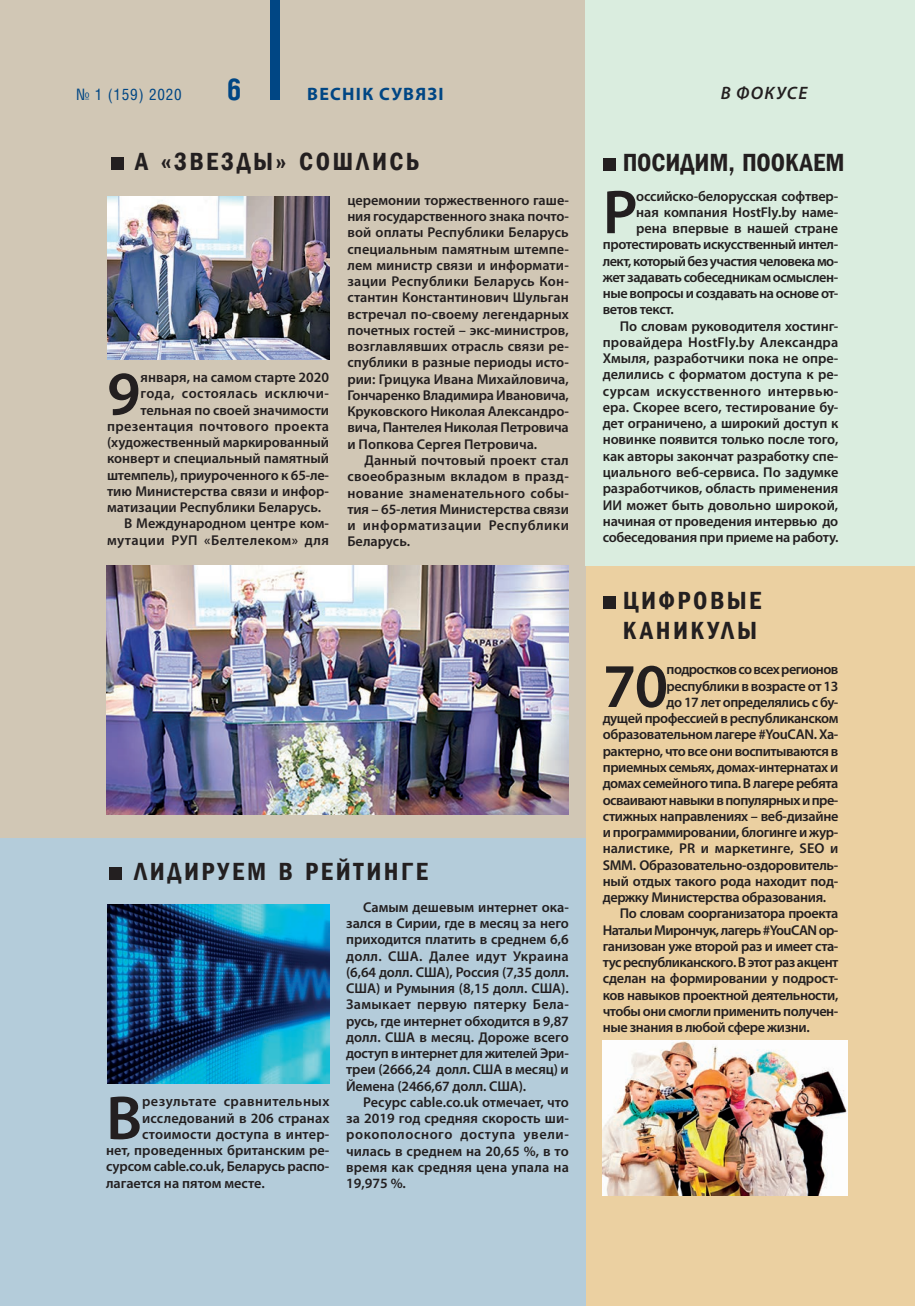
<style>
.page{position:relative;width:915px;height:1306px;background:#fff}
.page>*{position:absolute;margin:0;border:0;box-sizing:border-box;transform-origin:0 0}
._000_Text_OSNOV{font:600 62.4px "Myriad Pro";color:#231f20}
.t1{font:700 30px "Helios Cond C";color:#004684}
._300_Zagolovok_Big{font:600 condensed 25.5px/30px "Franklin Gothic";letter-spacing:.095em;color:#231f20}
._300_Zagolovok_Big-2{font:600 condensed 25.5px "Franklin Gothic";color:#231f20}
.t2{font:700 18px "Myriad Pro";letter-spacing:.07em;color:#004684}
.t3{font:italic 600 18px "Myriad Pro";letter-spacing:.07em;color:#231f20}
.t4{font:15.75px "Helios Cond C";letter-spacing:.05em;color:#004684}
._000_Text_OSNOV-2{font:600 14.25px/16.2px "Myriad Pro";letter-spacing:-.015em;color:#231f20;text-align:justify}
._000_Text_OSNOV-3{font:600 14.25px/16.2px "Myriad Pro";letter-spacing:.015em;color:#231f20;text-align:right}
._000_Text_OSNOV-4{font:600 14.25px "Myriad Pro";letter-spacing:.005em;color:#231f20}
._000_Text_OSNOV-5{font:600 14.25px "Myriad Pro";letter-spacing:-.04em;color:#231f20}
._000_Text_OSNOV-6{font:600 14.25px "Myriad Pro";letter-spacing:.035em;color:#231f20}
._000_Text_OSNOV-7{font:600 14.25px "Myriad Pro";letter-spacing:-.035em;color:#231f20}
._000_Text_OSNOV-8{font:600 14.25px "Myriad Pro";letter-spacing:.025em;color:#231f20}
._000_Text_OSNOV-9{font:600 14.25px "Myriad Pro";letter-spacing:.01em;color:#231f20}
</style>
<div class="page">
<div style="left:585px;top:566px;width:329px;height:739px;background:#ebd0a1"></div>
<div style="left:0;top:0;width:585px;height:838px;background:#d1c7b5"></div>
<div style="left:585px;top:0;width:329px;height:566px;background:#daeddf"></div>
<div style="left:111px;top:157px;width:12px;height:13px;background:#231f20"></div>
<img style="left:106px;top:566px;width:462px;height:249px">
<div style="left:602px;top:596px;width:13px;height:13px;background:#231f20"></div>
<div style="left:0;top:838px;width:585px;height:467px;background:#b4ccda"></div>
<div style="left:109px;top:867px;width:13px;height:13px;background:#231f20"></div>
<img style="left:107px;top:904px;width:222px;height:179px">
<div style="left:602px;top:158px;width:13px;height:13px;background:#231f20"></div>
<img style="left:602px;top:1040px;width:245px;height:155px">
<img style="left:107px;top:196px;width:222px;height:163px">
<div style="left:269px;top:0;width:10px;height:100px;background:#004684"></div>
<p class="t4" style="left:76px;top:85px;width:107px">№ 1 (159) 2020</p>
<p class="t1" style="left:227px;top:71px;width:16px">6</p>
<p class="t2" style="left:307px;top:82px;width:138px">ВЕСНIК СУВЯЗI</p>
<p class="t3" style="left:720px;top:82px;width:88px">В ФОКУСЕ</p>
<p class="_300_Zagolovok_Big" style="left:135px;top:146px;width:285px">А «ЗВЕЗДЫ» СОШЛИСЬ</p>
<p class="_000_Text_OSNOV" style="left:107px;top:354px;width:35px">9</p>
<p class="_000_Text_OSNOV-2" style="left:140px;top:369px;width:190px">января, на самом старте 2020</p>
<p class="_000_Text_OSNOV-6" style="left:140px;top:384px;width:190px">года, состоялась исключи-</p>
<p class="_000_Text_OSNOV-2" style="left:140px;top:401px;width:190px">тельная по своей значимости</p>
<p class="_000_Text_OSNOV-8" style="left:107px;top:417px;width:223px">презентация почтового проекта</p>
<p class="_000_Text_OSNOV-2" style="left:107px;top:434px;width:223px">(художественный маркированный</p>
<p class="_000_Text_OSNOV-2" style="left:107px;top:450px;width:223px">конверт и специальный памятный</p>
<p class="_000_Text_OSNOV-2" style="left:107px;top:466px;width:223px">штемпель), приуроченного к 65-ле-</p>
<p class="_000_Text_OSNOV-2" style="left:107px;top:482px;width:223px">тию Министерства связи и инфор-</p>
<p class="_000_Text_OSNOV-2" style="left:107px;top:499px;width:216px">матизации Республики Беларусь.</p>
<p class="_000_Text_OSNOV-3" style="left:107px;top:515px;width:223px">В Международном центре ком&shy;мутации РУП «Белтелеком» для</p>
<p class="_000_Text_OSNOV-2" style="left:347px;top:192px;width:223px">церемонии торжественного гаше&shy;ния государственного знака почто&shy;вой оплаты Республики Беларусь специальным памятным штемпе&shy;лем министр связи и информати&shy;зации Республики Беларусь Кон&shy;стантин Константинович Шульган встречал по-своему легендарных почетных гостей – экс-министров, возглавлявших отрасль связи ре&shy;спублики в разные периоды исто&shy;рии: Грицука Ивана Михайловича, Гончаренко Владимира Ивановича, Круковского Николая Александро&shy;вича, Пантелея Николая Петровича и Попкова Сергея Петровича.</p>
<p class="_000_Text_OSNOV-2" style="left:347px;top:452px;width:223px;text-indent:17px">Данный почтовый проект стал своеобразным вкладом в празд&shy;нование знаменательного собы&shy;тия – 65-летия Министерства связи и информатизации Республики Беларусь.</p>
<p class="_300_Zagolovok_Big" style="left:134px;top:856px;width:295px">ЛИДИРУЕМ В РЕЙТИНГЕ</p>
<p class="_000_Text_OSNOV" style="left:106px;top:1078px;width:37px">В</p>
<p class="_000_Text_OSNOV-6" style="left:142px;top:1092px;width:189px">результате сравнительных</p>
<p class="_000_Text_OSNOV-9" style="left:142px;top:1108px;width:189px">исследований в 206 странах</p>
<p class="_000_Text_OSNOV-3" style="left:142px;top:1125px;width:189px">стоимости доступа в интер-</p>
<p class="_000_Text_OSNOV-4" style="left:106px;top:1141px;width:225px">нет, проведенных британским ре-</p>
<p class="_000_Text_OSNOV-2" style="left:106px;top:1158px;width:225px">сурсом cable.co.uk, Беларусь распо-</p>
<p class="_000_Text_OSNOV-2" style="left:106px;top:1174px;width:160px">лагается на пятом месте.</p>
<p class="_000_Text_OSNOV-2" style="left:346px;top:898px;width:224px;text-indent:17px">Самым дешевым интернет ока&shy;зался в Сирии, где в месяц за него приходится платить в среднем 6,6 долл. США. Далее идут Украина (6,64 долл. США), Россия (7,35 долл.<br>США) и Румыния (8,15 долл. США).<br>Замыкает первую пятерку Бела&shy;русь, где интернет обходится в 9,87 долл. США в месяц. Дороже всего доступ в интернет для жителей Эри&shy;треи (2666,24 долл. США в месяц) и Йемена (2466,67 долл. США).</p>
<p class="_000_Text_OSNOV-2" style="left:346px;top:1093px;width:224px;text-indent:17px">Ресурс cable.co.uk отмечает, что за 2019 год средняя скорость ши&shy;рокополосного доступа увели&shy;чилась в среднем на 20,65 %, в то время как средняя цена упала на 19,975 %.</p>
<p class="_300_Zagolovok_Big-2" style="left:622px;top:145px;width:223px">ПОСИДИМ, ПООКАЕМ</p>
<p class="_000_Text_OSNOV" style="left:602px;top:172px;width:36px">Р</p>
<p class="_000_Text_OSNOV-2" style="left:636px;top:187px;width:204px">оссийско-белорусская софтвер-</p>
<p class="_000_Text_OSNOV-2" style="left:636px;top:204px;width:204px">ная компания HostFly.by наме-</p>
<p class="_000_Text_OSNOV-2" style="left:636px;top:220px;width:203px">рена впервые в нашей стране</p>
<p class="_000_Text_OSNOV-2" style="left:602px;top:236px;width:237px">протестировать искусственный интел-</p>
<p class="_000_Text_OSNOV-7" style="left:602px;top:252px;width:237px">лект, который без участия человека мо-</p>
<p class="_000_Text_OSNOV-2" style="left:602px;top:269px;width:237px">жет задавать собеседникам осмыслен-</p>
<p class="_000_Text_OSNOV-2" style="left:602px;top:285px;width:237px">ные вопросы и создавать на основе от-</p>
<p class="_000_Text_OSNOV-2" style="left:602px;top:301px;width:73px">ветов текст.</p>
<p class="_000_Text_OSNOV-2" style="left:602px;top:317px;width:237px;text-indent:17px">По словам руководителя хостинг&shy;провайдера HostFly.by Александра Хмыля, разработчики пока не опре&shy;делились с форматом доступа к ре&shy;сурсам искусственного интервью&shy;ера. Скорее всего, тестирование бу&shy;дет ограничено, а широкий доступ к новинке появится только после того, как авторы закончат разработку спе&shy;циального веб-сервиса. По задумке разработчиков, область применения ИИ может быть довольно широкой, начиная от проведения интервью до собеседования при приеме на работу.</p>
<p class="_300_Zagolovok_Big" style="left:622px;top:585px;width:140px">ЦИФРОВЫЕ<br>КАНИКУЛЫ</p>
<p class="_000_Text_OSNOV" style="left:602px;top:646px;width:67px">70</p>
<p class="_000_Text_OSNOV-5" style="left:666px;top:660px;width:173px">подростков со всех регионов</p>
<p class="_000_Text_OSNOV-2" style="left:666px;top:677px;width:173px">республики в возрасте от 13</p>
<p class="_000_Text_OSNOV-2" style="left:666px;top:693px;width:173px">до 17 лет определялись с бу-</p>
<p class="_000_Text_OSNOV-2" style="left:602px;top:710px;width:237px">дущей профессией в республиканском</p>
<p class="_000_Text_OSNOV-2" style="left:602px;top:726px;width:237px">образовательном лагере #YouCAN. Ха-</p>
<p class="_000_Text_OSNOV-2" style="left:602px;top:742px;width:237px">рактерно, что все они воспитываются в</p>
<p class="_000_Text_OSNOV-2" style="left:602px;top:758px;width:237px">приемных семьях, домах-интернатах и</p>
<p class="_000_Text_OSNOV-2" style="left:602px;top:775px;width:237px">домах семейного типа. В лагере ребята</p>
<p class="_000_Text_OSNOV-5" style="left:602px;top:790px;width:237px">осваивают навыки в популярных и пре-</p>
<p class="_000_Text_OSNOV-2" style="left:602px;top:807px;width:237px">стижных направлениях – веб-дизайне</p>
<p class="_000_Text_OSNOV-2" style="left:602px;top:823px;width:237px">и программировании, блогинге и жур-</p>
<p class="_000_Text_OSNOV-4" style="left:602px;top:839px;width:237px">налистике, PR и маркетинге, SEO и</p>
<p class="_000_Text_OSNOV-2" style="left:602px;top:856px;width:237px">SMM. Образовательно-оздоровитель-</p>
<p class="_000_Text_OSNOV-2" style="left:602px;top:872px;width:237px">ный отдых такого рода находит под-</p>
<p class="_000_Text_OSNOV-2" style="left:602px;top:888px;width:225px">держку Министерства образования.</p>
<p class="_000_Text_OSNOV-2" style="left:602px;top:905px;width:237px;text-indent:17px">По словам соорганизатора проекта Натальи Мирончук, лагерь #YouCAN ор&shy;ганизован уже второй раз и имеет ста&shy;тус республиканского. В этот раз акцент сделан на формировании у подрост&shy;ков навыков проектной деятельности, чтобы они смогли применить получен&shy;ные знания в любой сфере жизни.</p>
</div>
